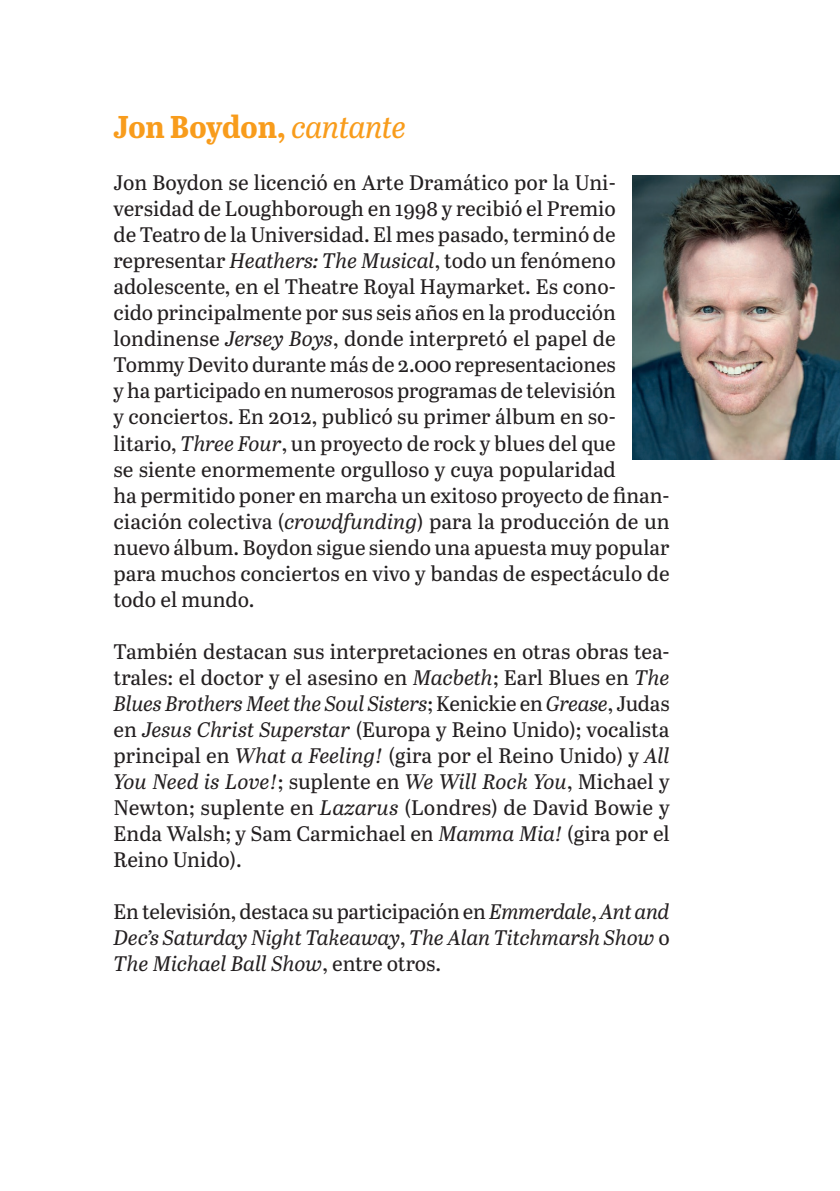
<style>
.page{position:relative;width:840px;height:1191px;background:#fff}
.page>*{position:absolute;margin:0;border:0;box-sizing:border-box;transform-origin:0 0}
._05_Titulos_Interior{font:700 31.4px "Abril Titling Nar";color:#f89c1c}
._01_copy{font:21px/26px "Abril Text";letter-spacing:-.005em;color:#231f20}
._01_copy-2{font:italic 21px/26px "Abril Text";color:#231f20;text-align:justify}
.s1{font-weight:400;font-style:italic}
.s2{font-style:italic}
.s3{font-style:normal}
</style>
<div class="page">
<img style="left:632px;top:175px;width:207px;height:284px">
<p class="_05_Titulos_Interior" style="left:113px;top:104px;width:294px">Jon Boydon, <span class="s1">cantante</span></p>
<p class="_01_copy" style="left:113px;top:169px;width:557px">Jon Boydon se licenció en Arte Dramático por la Uni&shy;versidad de Loughborough en 1998 y recibió el Premio<br>de Teatro de la Universidad. El mes pasado, terminó de representar <span class="s2">Heathers: The Musical</span>, todo un fenómeno adolescente, en el Theatre Royal Haymarket. Es cono-<br>cido principalmente por sus seis años en la producción londinense <span class="s2">Jersey Boys</span>, donde interpretó el papel de Tommy Devito durante más de 2.000 representaciones<br>y ha participado en numerosos programas de televisión<br>y conciertos. En 2012, publicó su primer álbum en so&shy;litario, <span class="s2">Three Four</span>, un proyecto de rock y blues del que<br>se siente enormemente orgulloso y cuya popularidad<br>ha permitido poner en marcha un exitoso proyecto de finan&shy;ciación colectiva (<span class="s2">crowdfunding</span>) para la producción de un nuevo álbum. Boydon sigue siendo una apuesta muy popular para muchos conciertos en vivo y bandas de espectáculo de todo el mundo.</p>
<p class="_01_copy" style="left:113px;top:637px;width:557px;text-align:justify">También destacan sus interpretaciones en otras obras tea&shy;trales: el doctor y el asesino en <span class="s2">Macbeth</span>; Earl Blues en <span class="s2">The Blues Brothers Meet the Soul Sisters</span>; Kenickie en <span class="s2">Grease</span>, Judas en <span class="s2">Jesus Christ Superstar</span> (Europa y Reino Unido); vocalista principal en <span class="s2">What a Feeling!</span> (gira por el Reino Unido) y <span class="s2">All You Need is Love!</span>; suplente en <span class="s2">We Will Rock You</span>, Michael y Newton; suplente en <span class="s2">Lazarus</span> (Londres) de David Bowie y Enda Walsh; y Sam Carmichael en <span class="s2">Mamma Mia!</span> (gira por el Reino Unido).</p>
<p class="_01_copy-2" style="left:113px;top:897px;width:557px"><span class="s3">En televisión, destaca su participación en</span> Emmerdale<span class="s3">,</span> Ant and Dec’s Saturday Night Takeaway<span class="s3">,</span> The Alan Titchmarsh Show <span class="s3">o </span>The Michael Ball Show<span class="s3">, entre otros.</span></p>
</div>
